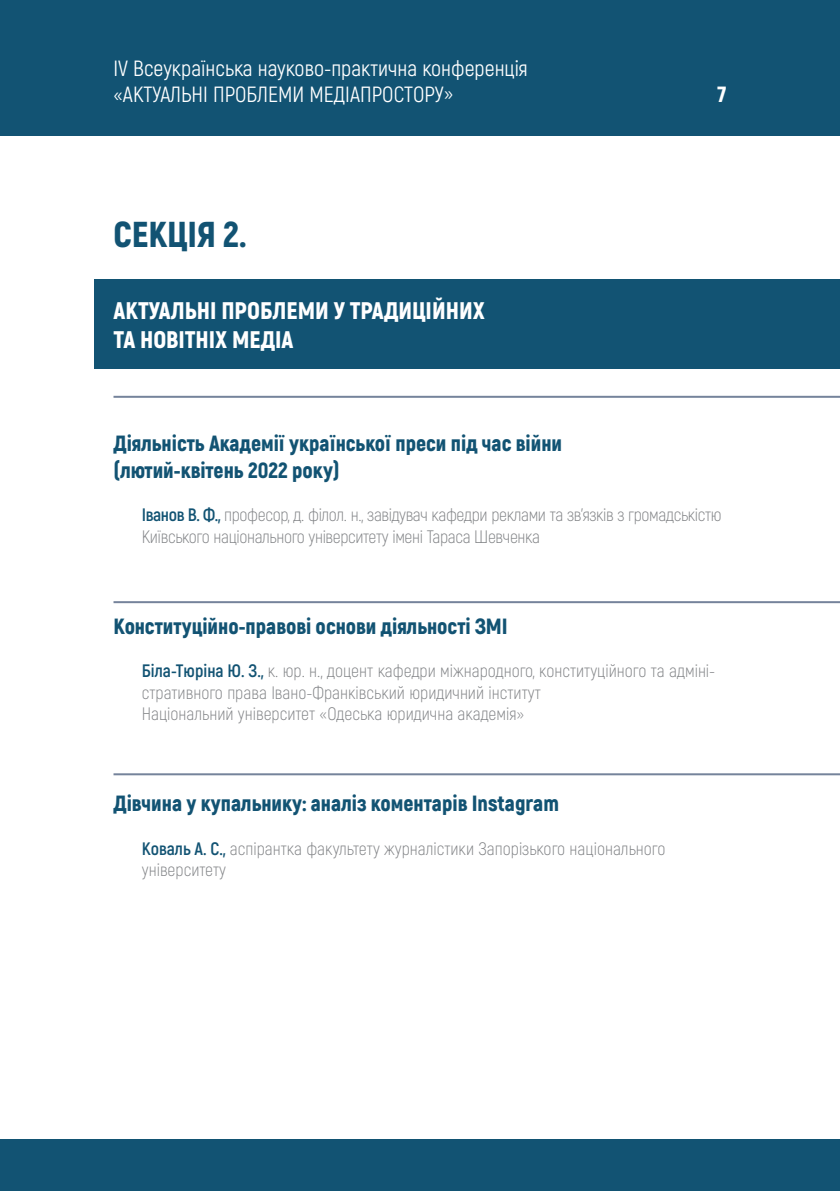
<style>
.page{position:relative;width:840px;height:1191px;background:#fff}
.page>*{position:absolute;margin:0;border:0;box-sizing:border-box;transform-origin:0 0}
.t1{font:900 36px "Akrobat";color:#125373}
.avtor{font:900 24px/28.8px "Akrobat";color:#fff}
.zagolovok{font:900 22px/26.4px "Akrobat";color:#125373}
.t2{font:22px/26.4px "Akrobat";color:#fff}
.t3{font:900 22px "Akrobat";color:#fff}
.avtor-2{font:300 18px/21.6px "Akrobat";color:#808285}
.avtor-3{font:300 18px/21.6px "Akrobat";letter-spacing:-.02em;color:#808285}
.s1{font-weight:700;color:#125373}
</style>
<div class="page">
<div style="left:0;top:1140px;width:839px;height:51px;background:#125373"></div>
<div style="left:0;top:0;width:839px;height:136px;background:#125373"></div>
<div style="left:94px;top:279px;width:745px;height:90px;background:#125373"></div>
<hr style="left:113px;top:396px;width:726px;height:2px;background:#75839b">
<hr style="left:113px;top:601px;width:726px;height:2px;background:#75839b">
<hr style="left:113px;top:773px;width:726px;height:2px;background:#75839b">
<p class="t2" style="left:113px;top:55px;width:415px">ІV Всеукраїнська науково-практична конференція «АКТУАЛЬНІ ПРОБЛЕМИ МЕДІАПРОСТОРУ»</p>
<p class="t1" style="left:113px;top:211px;width:134px">СЕКЦІЯ 2.</p>
<p class="avtor" style="left:113px;top:296px;width:372px">АКТУАЛЬНІ ПРОБЛЕМИ У ТРАДИЦІЙНИХ<br>ТА НОВІТНІХ МЕДІА</p>
<p class="t3" style="left:717px;top:80px;width:10px">7</p>
<p class="zagolovok" style="left:113px;top:430px;width:450px">Діяльність Академії української преси під час війни (лютий-квітень 2022 року)</p>
<p class="avtor-3" style="left:142px;top:504px;width:581px"><span class="s1">Іванов В. Ф.,</span> професор, д. філол. н., завідувач кафедри реклами та зв’язків з громадськістю<br>Київського національного університету імені Тараса Шевченка</p>
<p class="zagolovok" style="left:113px;top:612px;width:395px">Конституційно-правові основи діяльності ЗМІ</p>
<p class="avtor-2" style="left:142px;top:660px;width:574px"><span class="s1">Біла-Тюріна Ю. З.,</span> к. юр. н., доцент кафедри міжнародного, конституційного та адміні&shy;стративного права Івано-Франківський юридичний інститут<br>Національний університет «Одеська юридична академія»</p>
<p class="zagolovok" style="left:113px;top:790px;width:447px">Дівчина у купальнику: аналіз коментарів Instagram</p>
<p class="avtor-2" style="left:142px;top:837px;width:524px"><span class="s1">Коваль А. С.,</span> аспірантка факультету журналістики Запорізького національного університету</p>
</div>
